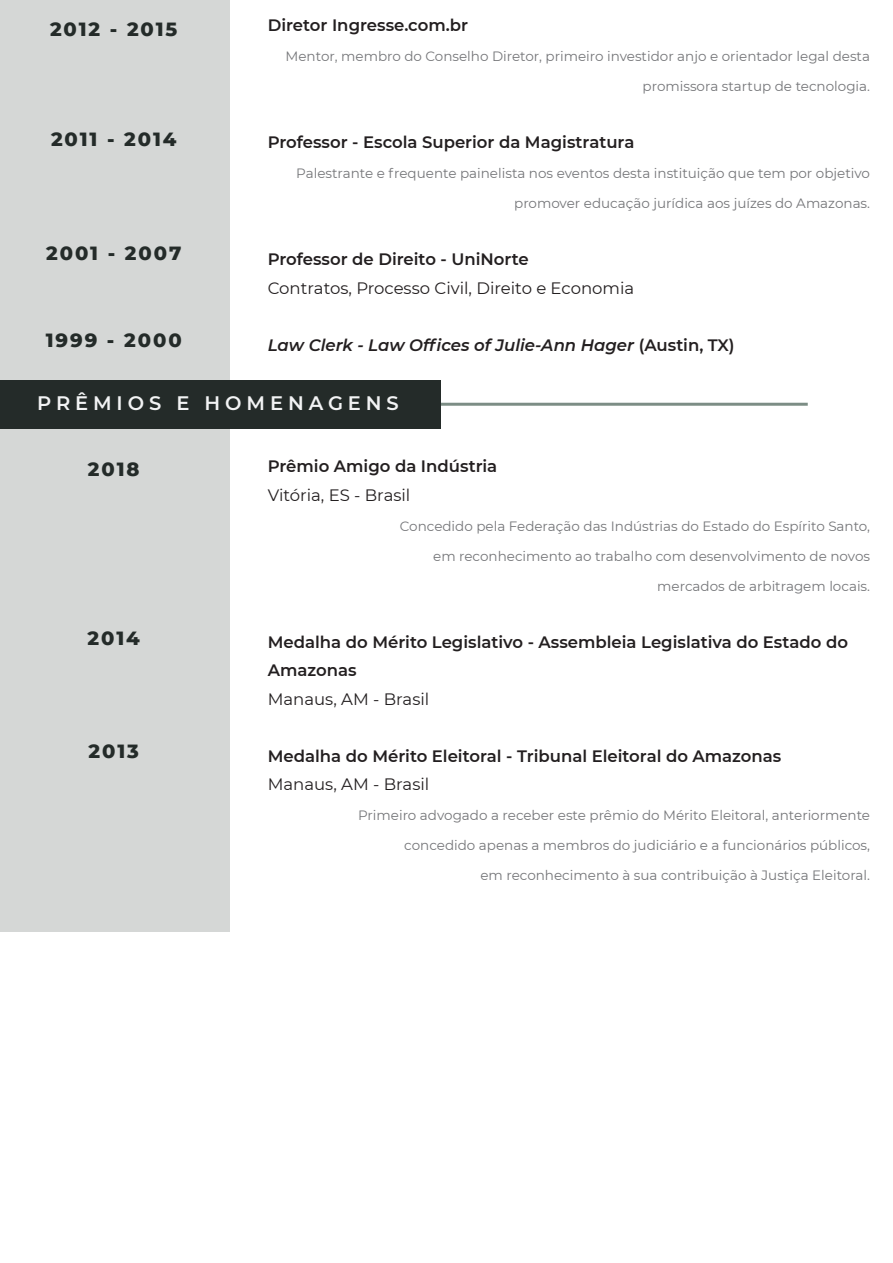
<style>
.page{position:relative;width:893px;height:1263px;background:#fff}
.page>*{position:absolute;margin:0;border:0;box-sizing:border-box;transform-origin:0 0}
.t1{font:800 19.5px "Montserrat";letter-spacing:.1em;color:#242b29}
.t2{font:600 19.5px "Montserrat";letter-spacing:.25em;color:#f2f3f4}
.t3{font:600 16.5px/28.5px "Montserrat";color:#231f20}
.t4{font:16.5px "Montserrat";color:#231f20}
.t5{font:italic 600 16.5px "Montserrat";color:#231f20}
.t6{font:13.5px "Montserrat";color:#757679}
.s1{font-style:normal}
</style>
<div class="page">
<div style="left:0;top:0;width:229px;height:932px;background:#d5d7d6"></div>
<hr style="left:240px;top:403px;width:568px;height:3px;background:#53695e">
<div style="left:0;top:380px;width:441px;height:49px;background:#242b29"></div>
<h1 class="t1" style="left:50px;top:14px;width:129px">2012 - 2015</h1>
<p class="t3" style="left:268px;top:11px;width:202px">Diretor Ingresse.com.br</p>
<p class="t6" style="left:286px;top:47px;width:586px">Mentor, membro do Conselho Diretor, primeiro investidor anjo e orientador legal desta</p>
<p class="t6" style="left:643px;top:77px;width:229px">promissora startup de tecnologia.</p>
<h1 class="t1" style="left:51px;top:125px;width:127px">2011 - 2014</h1>
<p class="t3" style="left:268px;top:128px;width:368px">Professor - Escola Superior da Magistratura</p>
<p class="t6" style="left:296px;top:164px;width:575px">Palestrante e frequente painelista nos eventos desta instituição que tem por objetivo</p>
<p class="t6" style="left:514px;top:194px;width:357px">promover educação jurídica aos juízes do Amazonas.</p>
<h1 class="t1" style="left:46px;top:239px;width:137px">2001 - 2007</h1>
<p class="t3" style="left:268px;top:245px;width:262px">Professor de Direito - UniNorte</p>
<p class="t4" style="left:268px;top:277px;width:368px">Contratos, Processo Civil, Direito e Economia</p>
<h1 class="t1" style="left:46px;top:325px;width:138px">1999 - 2000</h1>
<p class="t5" style="left:268px;top:333px;width:468px">Law Clerk - Law Offices of Julie-Ann Hager <span class="s1">(Austin, TX)</span></p>
<h1 class="t2" style="left:37px;top:390px;width:363px">PRÊMIOS E HOMENAGENS</h1>
<h1 class="t1" style="left:88px;top:455px;width:53px">2018</h1>
<p class="t3" style="left:268px;top:451px;width:231px">Prêmio Amigo da Indústria</p>
<p class="t4" style="left:268px;top:483px;width:144px">Vitória, ES - Brasil</p>
<p class="t6" style="left:400px;top:516px;width:472px">Concedido pela Federação das Indústrias do Estado do Espírito Santo,</p>
<p class="t6" style="left:433px;top:546px;width:438px">em reconhecimento ao trabalho com desenvolvimento de novos</p>
<p class="t6" style="left:657px;top:576px;width:214px">mercados de arbitragem locais.</p>
<h1 class="t1" style="left:88px;top:624px;width:54px">2014</h1>
<p class="t3" style="left:268px;top:627px;width:582px">Medalha do Mérito Legislativo - Assembleia Legislativa do Estado do<br>Amazonas</p>
<p class="t4" style="left:268px;top:687px;width:163px">Manaus, AM - Brasil</p>
<h1 class="t1" style="left:89px;top:737px;width:52px">2013</h1>
<p class="t3" style="left:268px;top:741px;width:515px">Medalha do Mérito Eleitoral - Tribunal Eleitoral do Amazonas</p>
<p class="t4" style="left:268px;top:773px;width:163px">Manaus, AM - Brasil</p>
<p class="t6" style="left:358px;top:806px;width:513px">Primeiro advogado a receber este prêmio do Mérito Eleitoral, anteriormente</p>
<p class="t6" style="left:404px;top:836px;width:467px">concedido apenas a membros do judiciário e a funcionários públicos,</p>
<p class="t6" style="left:480px;top:866px;width:391px">em reconhecimento à sua contribuição à Justiça Eleitoral.</p>
</div>
